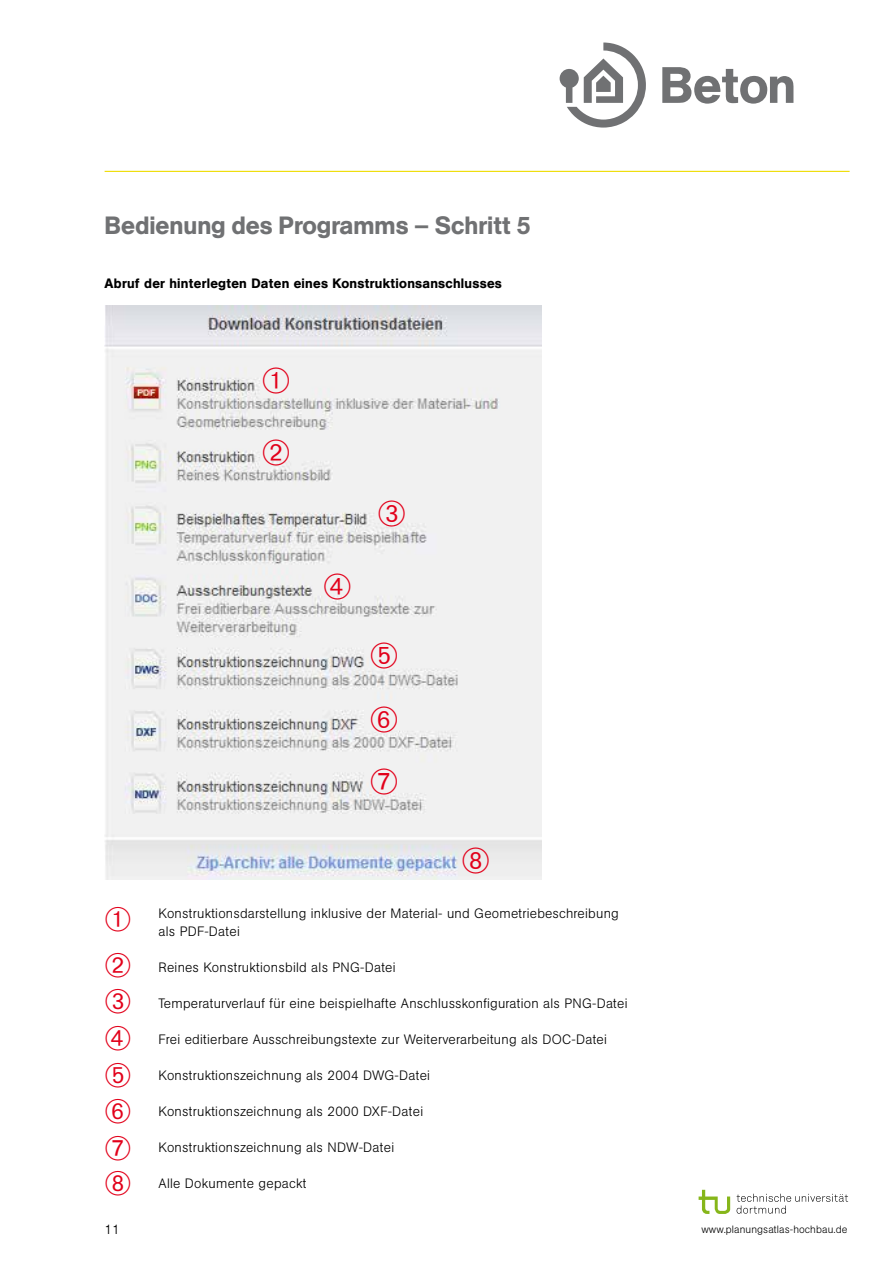
<style>
.page{position:relative;width:893px;height:1263px;background:#fff}
.page>*{position:absolute;margin:0;border:0;box-sizing:border-box;transform-origin:0 0}
.t1{font:500 24.75px "AG Book Pro";color:#707173}
.t2{font:300 13.5px/18px "AG Book Pro";letter-spacing:.02em;color:#000}
.t3{font:500 13.5px "AG Book Pro";letter-spacing:.02em;color:#000}
.t4{font:300 10.5px "AG Book Pro";letter-spacing:.01em;color:#000}
</style>
<div class="page">
<hr style="left:105px;top:171px;width:745px;height:1px;background:#eedc00">
<svg style="left:560px;top:43px;width:86px;height:85px"></svg>
<svg style="left:662px;top:67px;width:131px;height:37px"></svg>
<svg style="left:699px;top:1190px;width:31px;height:24px"></svg>
<svg style="left:737px;top:1194px;width:111px;height:20px"></svg>
<img style="left:105px;top:305px;width:437px;height:575px">
<svg style="left:263px;top:439px;width:26px;height:26px"></svg>
<svg style="left:379px;top:500px;width:26px;height:26px"></svg>
<svg style="left:324px;top:573px;width:26px;height:26px"></svg>
<svg style="left:371px;top:642px;width:26px;height:27px"></svg>
<svg style="left:371px;top:706px;width:26px;height:26px"></svg>
<svg style="left:371px;top:768px;width:26px;height:26px"></svg>
<svg style="left:463px;top:847px;width:26px;height:27px"></svg>
<svg style="left:263px;top:367px;width:26px;height:26px"></svg>
<h1 class="t1" style="left:105px;top:209px;width:428px">Bedienung des Programms – Schritt 5</h1>
<p class="t3" style="left:105px;top:275px;width:399px">Abruf der hinterlegten Daten eines Konstruktionsanschlusses</p>
<p class="t2" style="left:159px;top:904px;width:462px">Konstruktionsdarstellung inklusive der Material- und Geometriebeschreibung als PDF-Datei</p>
<p class="t2" style="left:159px;top:958px;width:239px">Reines Konstruktionsbild als PNG-Datei</p>
<p class="t2" style="left:159px;top:994px;width:470px">Temperaturverlauf für eine beispielhafte Anschlusskonfiguration als PNG-Datei</p>
<p class="t2" style="left:159px;top:1030px;width:450px">Frei editierbare Ausschreibungstexte zur Weiterverarbeitung als DOC-Datei</p>
<p class="t2" style="left:159px;top:1066px;width:273px">Konstruktionszeichnung als 2004 DWG-Datei</p>
<p class="t2" style="left:159px;top:1102px;width:266px">Konstruktionszeichnung als 2000 DXF-Datei</p>
<p class="t2" style="left:159px;top:1138px;width:237px">Konstruktionszeichnung als NDW-Datei</p>
<p class="t2" style="left:159px;top:1174px;width:150px">Alle Dokumente gepackt</p>
<p class="t2" style="left:105px;top:1220px;width:17px">11</p>
<p class="t4" style="left:701px;top:1222px;width:148px">www.planungsatlas-hochbau.de</p>
</div>
